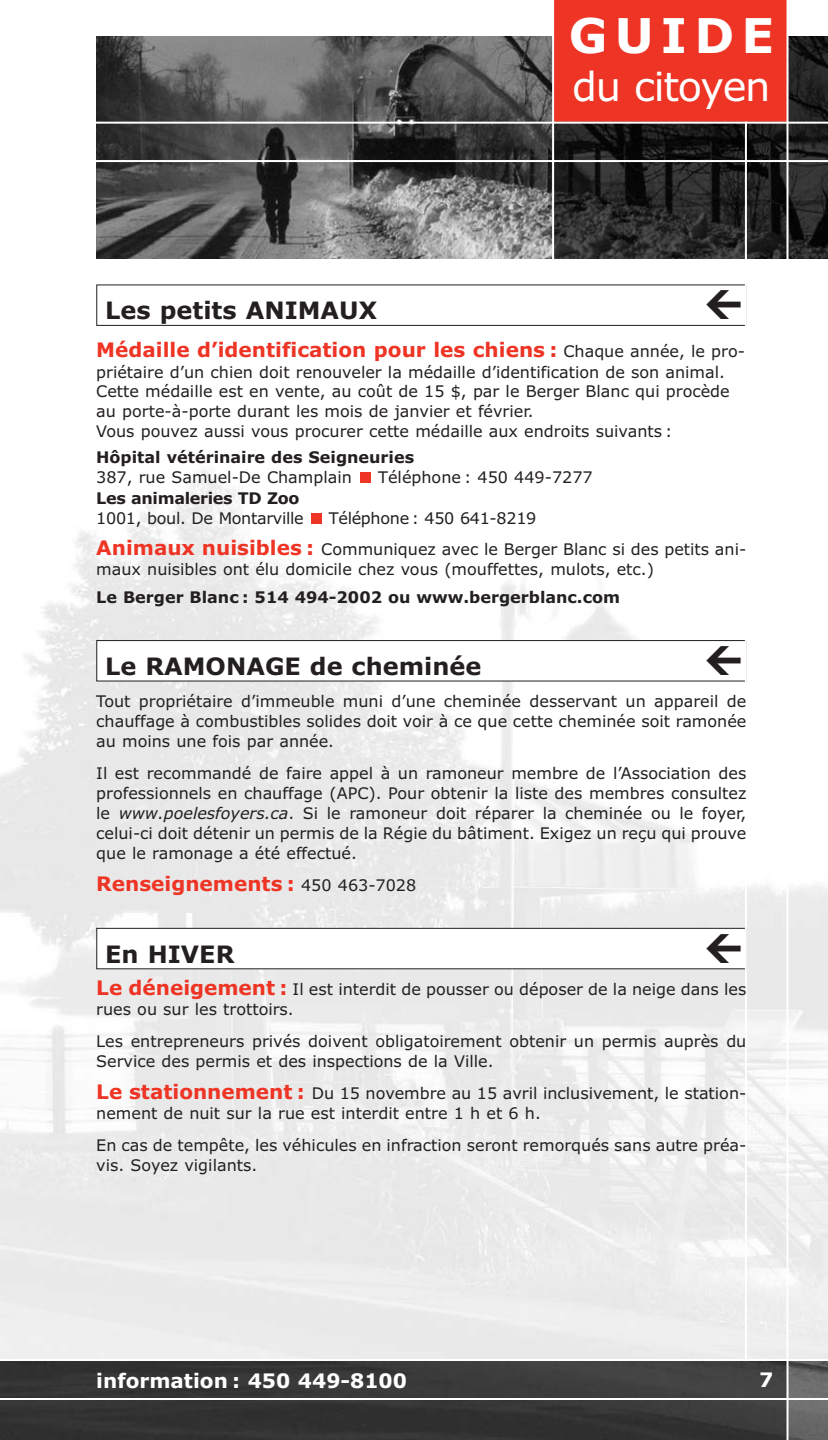
<style>
.page{position:relative;width:828px;height:1440px;background:#fff}
.page>*{position:absolute;margin:0;border:0;box-sizing:border-box;transform-origin:0 0}
.t1{font:700 48px "Verdana";letter-spacing:.15em;color:#fff}
.t2{font:40px "Verdana";letter-spacing:-.03em;color:#fff}
.t3{font:700 24px "Verdana";color:#231f20}
.t4{font:700 20px "Verdana";color:#ee3424}
.t5{font:700 20px "Verdana";color:#fff}
.t6{font:16px/20px "Verdana";color:#231f20}
.t7{font:700 16px "Verdana";color:#231f20}
.t8{font:16px "Verdana";letter-spacing:-.02em;color:#231f20}
.t9{font:700 16px "Verdana";letter-spacing:-.02em;color:#231f20}
.s1{font-weight:400;font-size:16px;color:#231f20}
.s2{font-weight:700;font-size:20px;color:#ee3424}
.s3{font-style:italic}
</style>
<div class="page">
<img style="left:0;top:470px;width:828px;height:889px">
<div style="left:96px;top:284px;width:651px;height:42px;border:1px solid #231f20"></div>
<div style="left:97px;top:641px;width:649px;height:40px;background:#fff"></div>
<div style="left:96px;top:640px;width:651px;height:42px;border:1px solid #231f20"></div>
<div style="left:97px;top:928px;width:649px;height:41px;background:#fff"></div>
<div style="left:96px;top:928px;width:651px;height:41px;border:1px solid #231f20"></div>
<img style="left:0;top:1361px;width:787px;height:79px">
<img style="left:789px;top:1361px;width:39px;height:79px">
<img style="left:96px;top:36px;width:456px;height:222px">
<img style="left:554px;top:36px;width:274px;height:222px">
<hr style="left:0;top:1398px;width:828px;height:2px;background:#fff">
<hr style="left:0;top:160px;width:828px;height:2px;background:#fff">
<hr style="left:745px;top:17px;width:2px;height:1342px;background:#fff">
<div style="left:554px;top:0;width:233px;height:122px;background:#ee3424"></div>
<hr style="left:0;top:122px;width:828px;height:2px;background:#fff">
<div style="left:311px;top:513px;width:10px;height:11px;background:#ee3424"></div>
<div style="left:360px;top:473px;width:10px;height:10px;background:#ee3424"></div>
<hr style="left:787px;top:0;width:2px;height:1440px;background:#fff">
<h1 class="t1" style="left:569px;top:16px;width:207px">GUIDE</h1>
<h2 class="t2" style="left:572px;top:70px;width:200px">du citoyen</h2>
<h3 class="t3" style="left:105px;top:301px;width:273px">Les petits ANIMAUX</h3>
<p class="t4" style="left:96px;top:342px;width:650px">Médaille d’identification pour les chiens : <span class="s1">Chaque année, le pro-</span></p>
<p class="t6" style="left:96px;top:364px;width:635px;line-height:19.4px">priétaire d’un chien doit renouveler la médaille d’identification de son animal.<br>Cette médaille est en vente, au coût de 15 $, par le Berger Blanc qui procède au porte-à-porte durant les mois de janvier et février.<br>Vous pouvez aussi vous procurer cette médaille aux endroits suivants :</p>
<p class="t7" style="left:96px;top:451px;width:319px">Hôpital vétérinaire des Seigneuries</p>
<p class="t6" style="left:96px;top:468px;width:257px">387, rue Samuel-De Champlain</p>
<p class="t6" style="left:378px;top:468px;width:216px">Téléphone : 450 449-7277</p>
<p class="t9" style="left:96px;top:492px;width:205px">Les animaleries TD Zoo</p>
<p class="t8" style="left:96px;top:511px;width:209px">1001, boul. De Montarville</p>
<p class="t6" style="left:96px;top:503px;width:652px;line-height:32px;text-indent:233px">Téléphone : 450 641-8219<br><span class="s2">Animaux nuisibles :</span> Communiquez avec le Berger Blanc si des petits ani-</p>
<p class="t6" style="left:96px;top:561px;width:559px">maux nuisibles ont élu domicile chez vous (mouffettes, mulots, etc.)</p>
<p class="t7" style="left:96px;top:591px;width:525px">Le Berger Blanc : 514 494-2002 ou www.bergerblanc.com</p>
<h3 class="t3" style="left:105px;top:657px;width:378px">Le RAMONAGE de cheminée</h3>
<p class="t6" style="left:96px;top:693px;width:652px;text-align:justify">Tout propriétaire d’immeuble muni d’une cheminée desservant un appareil de chauffage à combustibles solides doit voir à ce que cette cheminée soit ramonée au moins une fois par année.</p>
<p class="t6" style="left:96px;top:765px;width:652px;text-align:justify">Il est recommandé de faire appel à un ramoneur membre de l’Association des professionnels en chauffage (APC). Pour obtenir la liste des membres consultez le <span class="s3">www.poelesfoyers.ca</span>. Si le ramoneur doit réparer la cheminée ou le foyer, celui-ci doit détenir un permis de la Régie du bâtiment. Exigez un reçu qui prouve que le ramonage a été effectué.</p>
<p class="t4" style="left:96px;top:876px;width:322px">Renseignements : <span class="s1">450 463-7028</span></p>
<h3 class="t3" style="left:105px;top:945px;width:131px">En HIVER</h3>
<p class="t6" style="left:96px;top:981px;width:652px"><span class="s2">Le déneigement :</span> Il est interdit de pousser ou déposer de la neige dans les rues ou sur les trottoirs.</p>
<p class="t6" style="left:96px;top:1033px;width:652px">Les entrepreneurs privés doivent obligatoirement obtenir un permis auprès du<br>Service des permis et des inspections de la Ville.</p>
<p class="t6" style="left:96px;top:1085px;width:652px"><span class="s2">Le stationnement :</span> Du 15 novembre au 15 avril inclusivement, le station&shy;nement de nuit sur la rue est interdit entre 1 h et 6 h.</p>
<p class="t6" style="left:96px;top:1136px;width:652px">En cas de tempête, les véhicules en infraction seront remorqués sans autre préa&shy;vis. Soyez vigilants.</p>
<p class="t5" style="left:96px;top:1373px;width:312px">information : 450 449-8100</p>
<p class="t5" style="left:759px;top:1372px;width:16px">7</p>
</div>
